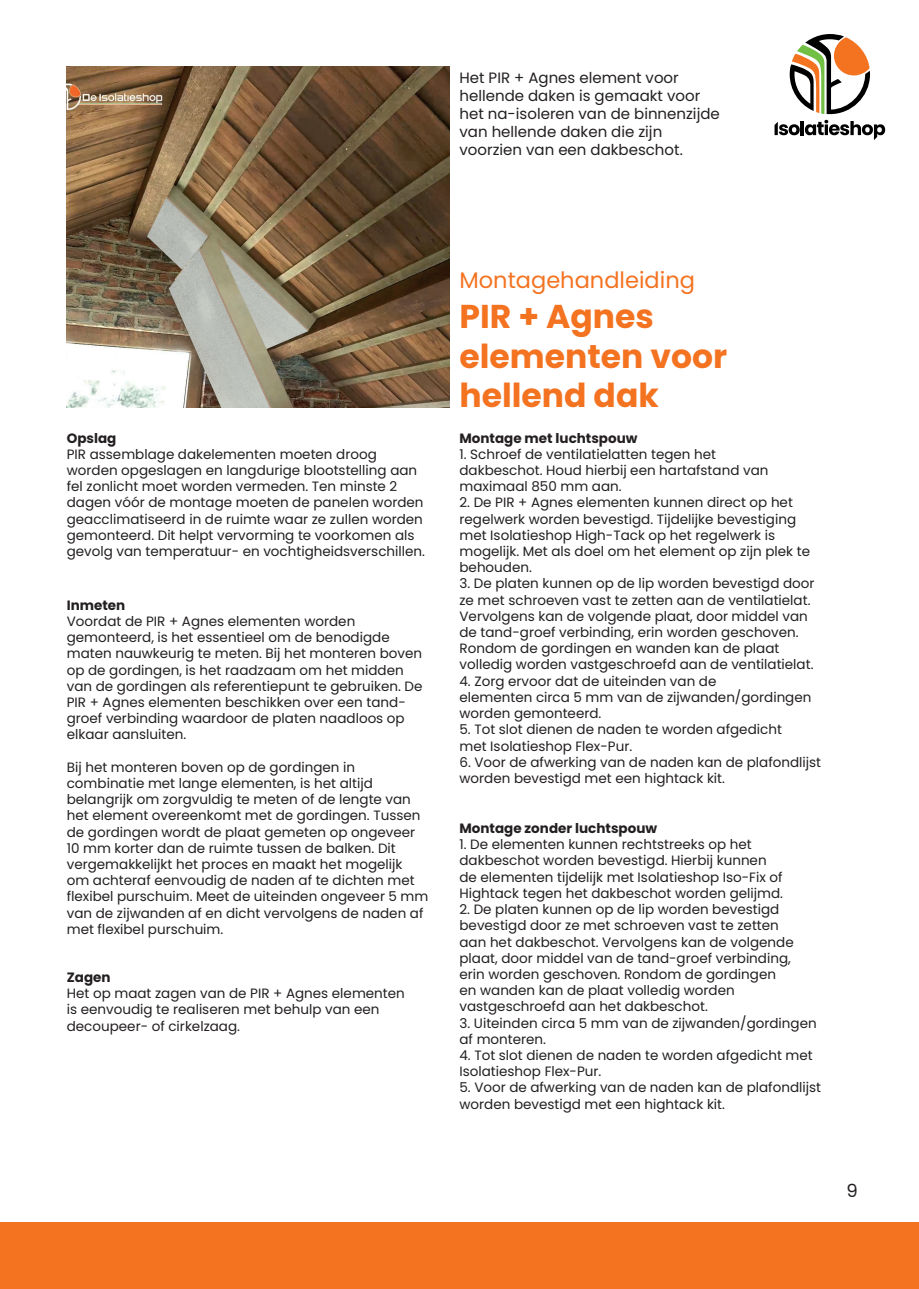
<style>
.page{position:relative;width:919px;height:1289px;background:#fff}
.page>*{position:absolute;margin:0;border:0;box-sizing:border-box;transform-origin:0 0}
.t1{font:700 33px/39.6px "Poppins";color:#f47321}
.t2{font:22.5px "Poppins";color:#f47321}
.t3{font:18px "Poppins";color:#231f20}
.t4{font:15px/18px "Poppins";color:#231f20}
.t5{font:13.5px/16.2px "Poppins";color:#231f20}
.t6{font:700 13.5px "Poppins";color:#231f20}
</style>
<div class="page">
<div style="left:0;top:1222px;width:918px;height:66px;background:#f47321"></div>
<svg style="left:774px;top:120px;width:111px;height:20px"></svg>
<svg style="left:789px;top:34px;width:80px;height:80px"></svg>
<img style="left:67px;top:67px;width:382px;height:340px">
<p class="t4" style="left:459px;top:68px;width:262px">Het PIR + Agnes element voor hellende daken is gemaakt voor het na-isoleren van de binnenzijde van hellende daken die zijn voorzien van een dakbeschot.</p>
<p class="t6" style="left:67px;top:430px;width:51px">Opslag</p>
<p class="t5" style="left:67px;top:446px;width:360px">PIR assemblage dakelementen moeten droog worden opgeslagen en langdurige blootstelling aan fel zonlicht moet worden vermeden. Ten minste 2 dagen vóór de montage moeten de panelen worden geacclimatiseerd in de ruimte waar ze zullen worden gemonteerd. Dit helpt vervorming te voorkomen als gevolg van temperatuur- en vochtigheidsverschillen.</p>
<p class="t6" style="left:67px;top:597px;width:60px">Inmeten</p>
<p class="t5" style="left:67px;top:613px;width:357px">Voordat de PIR + Agnes elementen worden gemonteerd, is het essentieel om de benodigde maten nauwkeurig te meten. Bij het monteren boven op de gordingen, is het raadzaam om het midden van de gordingen als referentiepunt te gebruiken. De PIR + Agnes elementen beschikken over een tand&shy;groef verbinding waardoor de platen naadloos op elkaar aansluiten.</p>
<p class="t5" style="left:67px;top:759px;width:363px">Bij het monteren boven op de gordingen in combinatie met lange elementen, is het altijd belangrijk om zorgvuldig te meten of de lengte van het element overeenkomt met de gordingen. Tussen de gordingen wordt de plaat gemeten op ongeveer 10 mm korter dan de ruimte tussen de balken. Dit vergemakkelijkt het proces en maakt het mogelijk om achteraf eenvoudig de naden af te dichten met flexibel purschuim. Meet de uiteinden ongeveer 5 mm van de zijwanden af en dicht vervolgens de naden af met flexibel purschuim.</p>
<p class="t6" style="left:67px;top:969px;width:45px">Zagen</p>
<p class="t5" style="left:67px;top:985px;width:339px">Het op maat zagen van de PIR + Agnes elementen is eenvoudig te realiseren met behulp van een decoupeer- of cirkelzaag.</p>
<h2 class="t2" style="left:459px;top:267px;width:237px">Montagehandleiding</h2>
<h1 class="t1" style="left:459px;top:297px;width:269px">PIR + Agnes elementen voor hellend dak</h1>
<p class="t6" style="left:459px;top:430px;width:179px">Montage met luchtspouw</p>
<p class="t5" style="left:459px;top:446px;width:310px">1. Schroef de ventilatielatten tegen het dakbeschot. Houd hierbij een hartafstand van maximaal 850 mm aan.</p>
<p class="t5" style="left:459px;top:494px;width:352px">2. De PIR + Agnes elementen kunnen direct op het regelwerk worden bevestigd. Tijdelijke bevestiging met Isolatieshop High-Tack op het regelwerk is mogelijk. Met als doel om het element op zijn plek te behouden.</p>
<p class="t5" style="left:459px;top:575px;width:356px">3. De platen kunnen op de lip worden bevestigd door ze met schroeven vast te zetten aan de ventilatielat.<br>Vervolgens kan de volgende plaat, door middel van de tand-groef verbinding, erin worden geschoven.<br>Rondom de gordingen en wanden kan de plaat volledig worden vastgeschroefd aan de ventilatielat.</p>
<p class="t5" style="left:459px;top:673px;width:353px">4. Zorg ervoor dat de uiteinden van de<br>elementen circa 5 mm van de zijwanden/gordingen worden gemonteerd.</p>
<p class="t5" style="left:459px;top:721px;width:324px">5. Tot slot dienen de naden te worden afgedicht met Isolatieshop Flex-Pur.</p>
<p class="t5" style="left:459px;top:754px;width:363px">6. Voor de afwerking van de naden kan de plafondlijst worden bevestigd met een hightack kit.</p>
<p class="t6" style="left:459px;top:820px;width:199px">Montage zonder luchtspouw</p>
<p class="t5" style="left:459px;top:836px;width:325px">1. De elementen kunnen rechtstreeks op het dakbeschot worden bevestigd. Hierbij kunnen de elementen tijdelijk met Isolatieshop Iso-Fix of Hightack tegen het dakbeschot worden gelijmd.</p>
<p class="t5" style="left:459px;top:901px;width:336px">2. De platen kunnen op de lip worden bevestigd bevestigd door ze met schroeven vast te zetten aan het dakbeschot. Vervolgens kan de volgende plaat, door middel van de tand-groef verbinding, erin worden geschoven. Rondom de gordingen en wanden kan de plaat volledig worden vastgeschroefd aan het dakbeschot.</p>
<p class="t5" style="left:459px;top:1014px;width:359px">3. Uiteinden circa 5 mm van de zijwanden/gordingen af monteren.</p>
<p class="t5" style="left:459px;top:1047px;width:355px">4. Tot slot dienen de naden te worden afgedicht met<br>Isolatieshop Flex-Pur.</p>
<p class="t5" style="left:459px;top:1079px;width:363px">5. Voor de afwerking van de naden kan de plafondlijst worden bevestigd met een hightack kit.</p>
<h3 class="t3" style="left:846px;top:1179px;width:13px">9</h3>
</div>
